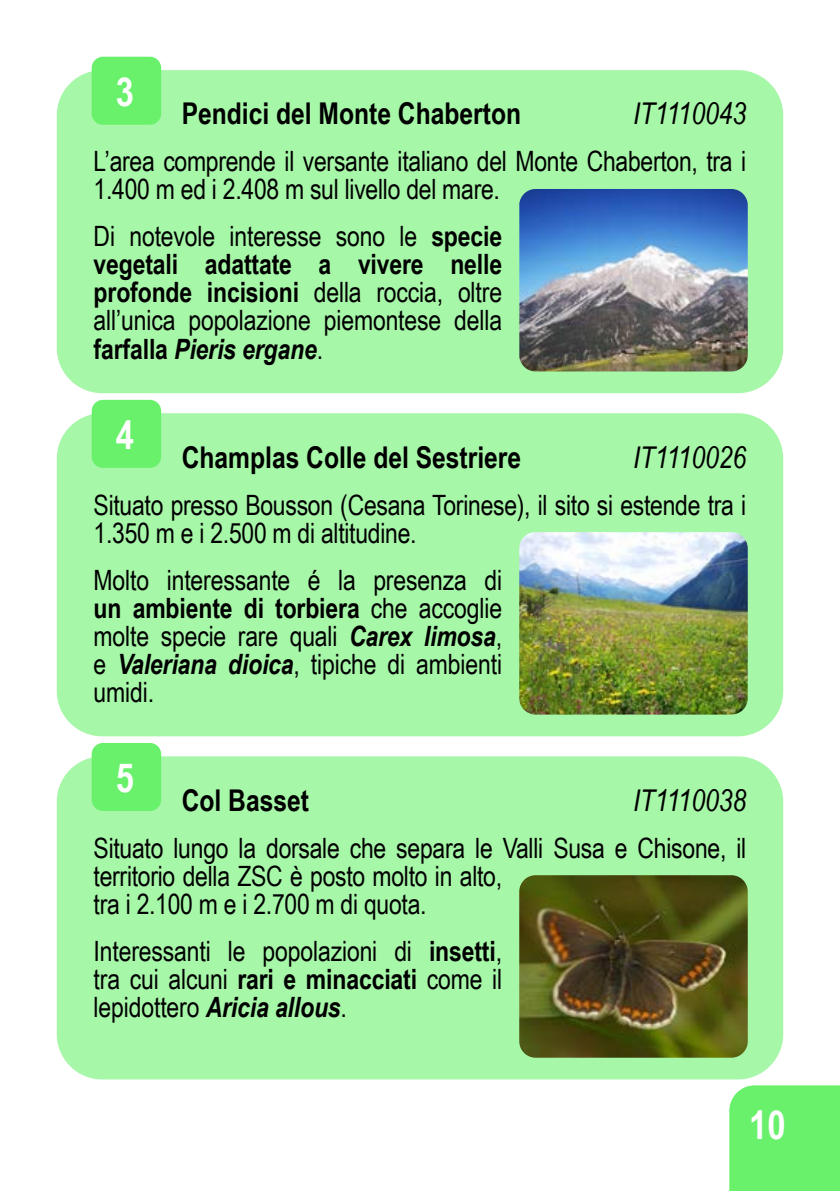
<style>
.page{position:relative;width:840px;height:1191px;background:#fff}
.page>*{position:absolute;margin:0;border:0;box-sizing:border-box;transform-origin:0 0}
.t1{font:700 40px "Arial Narrow";color:#fff}
.t2{font:700 30px "Arial Narrow";color:#000}
.t3{font:italic 30px "Arial Narrow";color:#000}
.t4{font:28px/28px "Arial Narrow";letter-spacing:-.01em;color:#000}
.s1{font-weight:700}
.s2{font-weight:700;font-style:italic}
</style>
<div class="page">
<div style="left:729px;top:1085px;width:110px;height:106px;background:#69f16c"></div>
<div style="left:57px;top:70px;width:725px;height:323px;background:#a7f7a9;border-radius:45px"></div>
<img style="left:519px;top:189px;width:228px;height:182px">
<div style="left:92px;top:57px;width:69px;height:68px;background:#69f16c;border-radius:11px"></div>
<div style="left:57px;top:413px;width:725px;height:323px;background:#a7f7a9;border-radius:45px"></div>
<img style="left:519px;top:532px;width:228px;height:182px">
<div style="left:92px;top:400px;width:69px;height:68px;background:#69f16c;border-radius:11px"></div>
<div style="left:57px;top:756px;width:725px;height:323px;background:#a7f7a9;border-radius:45px"></div>
<img style="left:519px;top:875px;width:228px;height:182px">
<div style="left:92px;top:743px;width:69px;height:68px;background:#69f16c;border-radius:11px"></div>
<h1 class="t1" style="left:116px;top:61px;width:20px">3</h1>
<p class="t2" style="left:182px;top:91px;width:341px">Pendici del Monte Chaberton</p>
<p class="t3" style="left:632px;top:93px;width:115px">IT1110043</p>
<p class="t4" style="left:94px;top:146px;width:653px">L’area comprende il versante italiano del Monte Chaberton, tra i<br>1.400 m ed i 2.408 m sul livello del mare.</p>
<p class="t4" style="left:94px;top:221px;width:410px;text-align:justify">Di notevole interesse sono le <span class="s1">specie vegetali adattate a vivere nelle profonde incisioni</span> della roccia, oltre all’unica popolazione piemontese della <span class="s1">farfalla</span> <span class="s2">Pieris ergane</span>.</p>
<h1 class="t1" style="left:116px;top:404px;width:20px">4</h1>
<p class="t2" style="left:182px;top:434px;width:341px">Champlas Colle del Sestriere</p>
<p class="t3" style="left:632px;top:436px;width:115px">IT1110026</p>
<p class="t4" style="left:94px;top:489px;width:653px">Situato presso Bousson (Cesana Torinese), il sito si estende tra i<br>1.350 m e i 2.500 m di altitudine.</p>
<p class="t4" style="left:94px;top:564px;width:410px;text-align:justify">Molto interessante é la presenza di <span class="s1">un ambiente di torbiera</span> che accoglie molte specie rare quali <span class="s2">Carex limosa</span>, e <span class="s2">Valeriana dioica</span>, tipiche di ambienti umidi.</p>
<h1 class="t1" style="left:116px;top:747px;width:20px">5</h1>
<p class="t2" style="left:182px;top:777px;width:129px">Col Basset</p>
<p class="t3" style="left:632px;top:779px;width:115px">IT1110038</p>
<p class="t4" style="left:94px;top:832px;width:653px">Situato lungo la dorsale che separa le Valli Susa e Chisone, il territorio della ZSC è posto molto in alto,<br>tra i 2.100 m e i 2.700 m di quota.</p>
<p class="t4" style="left:94px;top:935px;width:410px;text-align:justify">Interessanti le popolazioni di <span class="s1">insetti</span>, tra cui alcuni <span class="s1">rari e minacciati</span> come il lepidottero <span class="s2">Aricia allous</span>.</p>
<h1 class="t1" style="left:748px;top:1095px;width:38px">10</h1>
</div>
